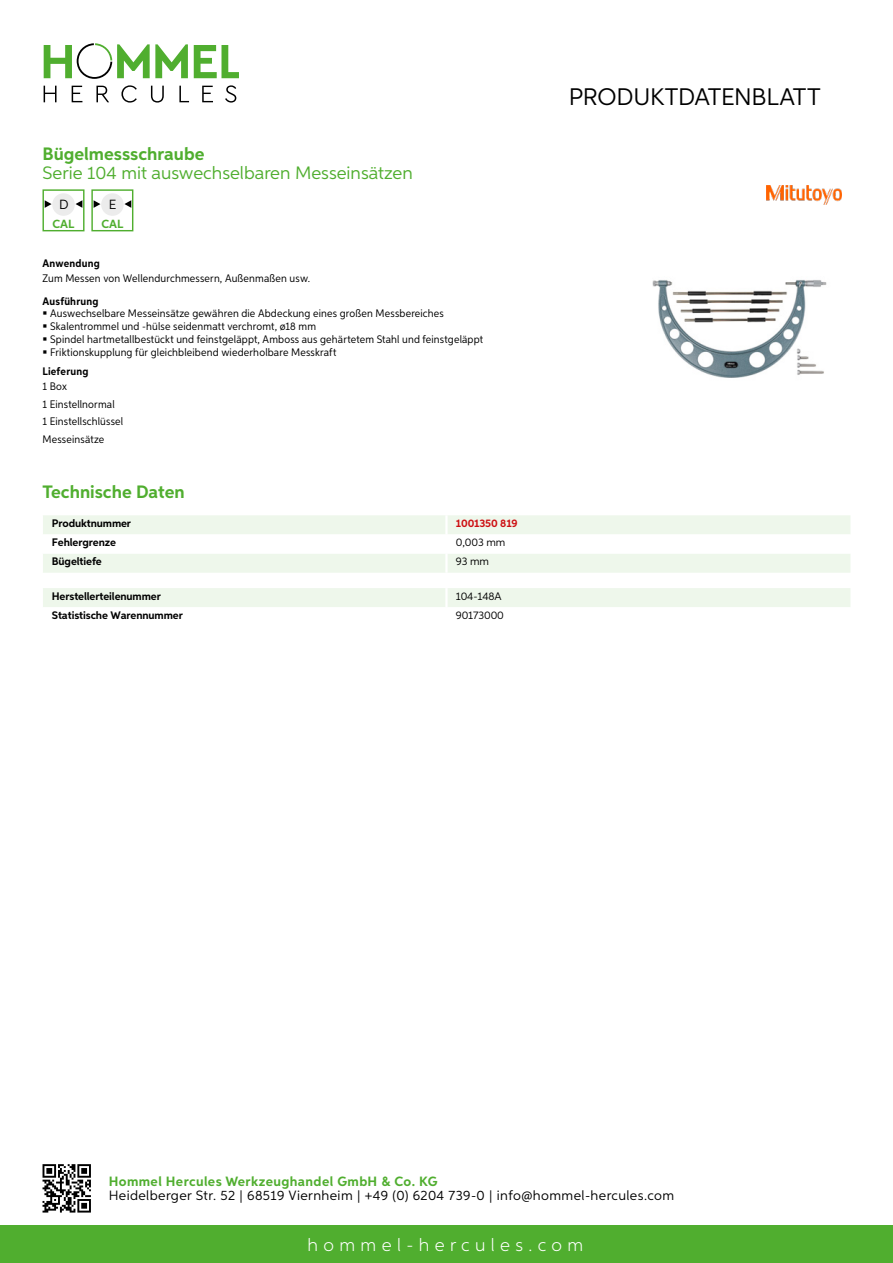
<style>
.page{position:relative;width:893px;height:1263px;background:#fff}
.page>*{position:absolute;margin:0;border:0;box-sizing:border-box;transform-origin:0 0}
.t1{font:24px "Aspira";letter-spacing:-.01em;color:#000}
.t2{font:18px "Aspira";color:#50ae2f}
.t3{font:700 18px "Aspira";color:#50ae2f}
.t4{font:300 18px "Aspira";letter-spacing:.3em;color:#fff}
.t5{font:13.5px "Aspira";letter-spacing:.03em;color:#000}
.t6{font:700 13.5px "Aspira";letter-spacing:.03em;color:#50ae2f}
.t7{font:13.35px "Aspira";color:#000}
.t8{font:700 11.85px "Aspira";color:#50ae2f}
.t9{font:10.95px/12.8px "Aspira Nar";letter-spacing:.015em;color:#000}
.t10{font:700 10.95px "Aspira";letter-spacing:-.01em;color:#000}
.t11{font:700 10.95px "Aspira Nar";letter-spacing:.02em;color:#000}
.t12{font:10.95px "Aspira";letter-spacing:-.01em;color:#000}
.t13{font:700 10.95px "Aspira";letter-spacing:-.01em;color:#cd1013}
</style>
<div class="page">
<div style="left:0;top:1226px;width:893px;height:37px;background:#50ae2f"></div>
<svg style="left:43px;top:1164px;width:48px;height:48px"></svg>
<svg style="left:194px;top:45px;width:45px;height:33px"></svg>
<svg style="left:44px;top:43px;width:144px;height:36px"></svg>
<svg style="left:44px;top:86px;width:13px;height:16px"></svg>
<svg style="left:72px;top:86px;width:10px;height:16px"></svg>
<svg style="left:96px;top:86px;width:13px;height:16px"></svg>
<svg style="left:121px;top:85px;width:16px;height:18px"></svg>
<svg style="left:151px;top:86px;width:13px;height:17px"></svg>
<svg style="left:179px;top:86px;width:10px;height:16px"></svg>
<svg style="left:202px;top:86px;width:11px;height:16px"></svg>
<svg style="left:225px;top:85px;width:11px;height:18px"></svg>
<svg style="left:43px;top:515px;width:807px;height:58px"></svg>
<hr style="left:445px;top:554px;width:3px;height:19px;background:#fff">
<div style="left:43px;top:588px;width:807px;height:19px;background:#eef7eb"></div>
<div style="left:43px;top:189px;width:42px;height:42px;border:1px solid #50ae2f"></div>
<div style="left:52px;top:193px;width:23px;height:23px;background:#ececec;border-radius:50%"></div>
<svg style="left:76px;top:200px;width:6px;height:8px"></svg>
<svg style="left:45px;top:200px;width:7px;height:8px"></svg>
<div style="left:91px;top:189px;width:42px;height:42px;border:1px solid #50ae2f"></div>
<div style="left:101px;top:193px;width:23px;height:23px;background:#ececec;border-radius:50%"></div>
<svg style="left:124px;top:200px;width:7px;height:8px"></svg>
<svg style="left:94px;top:200px;width:6px;height:8px"></svg>
<img style="left:652px;top:280px;width:175px;height:98px">
<img style="left:766px;top:185px;width:76px;height:19px">
<h2 class="t3" style="left:43px;top:142px;width:163px">Bügelmessschraube</h2>
<h2 class="t2" style="left:43px;top:162px;width:372px">Serie 104 mit auswechselbaren Messeinsätzen</h2>
<p class="t7" style="left:59px;top:196px;width:11px">d</p>
<p class="t8" style="left:53px;top:216px;width:23px">CAL</p>
<p class="t7" style="left:109px;top:196px;width:9px">e</p>
<p class="t8" style="left:101px;top:216px;width:23px">CAL</p>
<p class="t11" style="left:43px;top:257px;width:59px">Anwendung</p>
<p class="t9" style="left:43px;top:272px;width:269px">Zum Messen von Wellendurchmessern, Außenmaßen usw.</p>
<p class="t11" style="left:43px;top:294px;width:58px">Ausführung</p>
<p class="t9" style="left:50px;top:307px;width:434px">Auswechselbare Messeinsätze gewähren die Abdeckung eines großen Messbereiches Skalentrommel und -hülse seidenmatt verchromt, ø18 mm<br>Spindel hartmetallbestückt und feinstgeläppt, Amboss aus gehärtetem Stahl und feinstgeläppt Friktionskupplung für gleichbleibend wiederholbare Messkraft</p>
<p class="t11" style="left:43px;top:364px;width:47px">Lieferung</p>
<p class="t9" style="left:43px;top:377px;width:82px;line-height:17.5px">1 Box<br>1 Einstellnormal<br>1 Einstellschlüssel<br>Messeinsätze</p>
<h2 class="t3" style="left:43px;top:481px;width:144px">Technische Daten</h2>
<p class="t10" style="left:52px;top:517px;width:81px">Produktnummer</p>
<p class="t13" style="left:456px;top:517px;width:63px">1001350 819</p>
<p class="t10" style="left:52px;top:536px;width:66px">Fehlergrenze</p>
<p class="t12" style="left:456px;top:536px;width:51px">0,003 mm</p>
<p class="t10" style="left:52px;top:555px;width:51px">Bügeltiefe</p>
<p class="t12" style="left:456px;top:555px;width:35px">93 mm</p>
<p class="t10" style="left:52px;top:589px;width:111px">Herstellerteilenummer</p>
<p class="t12" style="left:456px;top:590px;width:47px">104-148A</p>
<p class="t10" style="left:52px;top:609px;width:132px">Statistische Warennummer</p>
<p class="t12" style="left:456px;top:609px;width:50px">90173000</p>
<h1 class="t1" style="left:569px;top:82px;width:253px">Produktdatenblatt</h1>
<p class="t6" style="left:109px;top:1172px;width:330px">Hommel Hercules Werkzeughandel GmbH &amp; Co. KG</p>
<p class="t5" style="left:109px;top:1187px;width:567px">Heidelberger Str. 52 | 68519 Viernheim | +49 (0) 6204 739-0 | info@hommel-hercules.com</p>
<h2 class="t4" style="left:307px;top:1234px;width:277px">hommel-hercules.com</h2>
</div>
